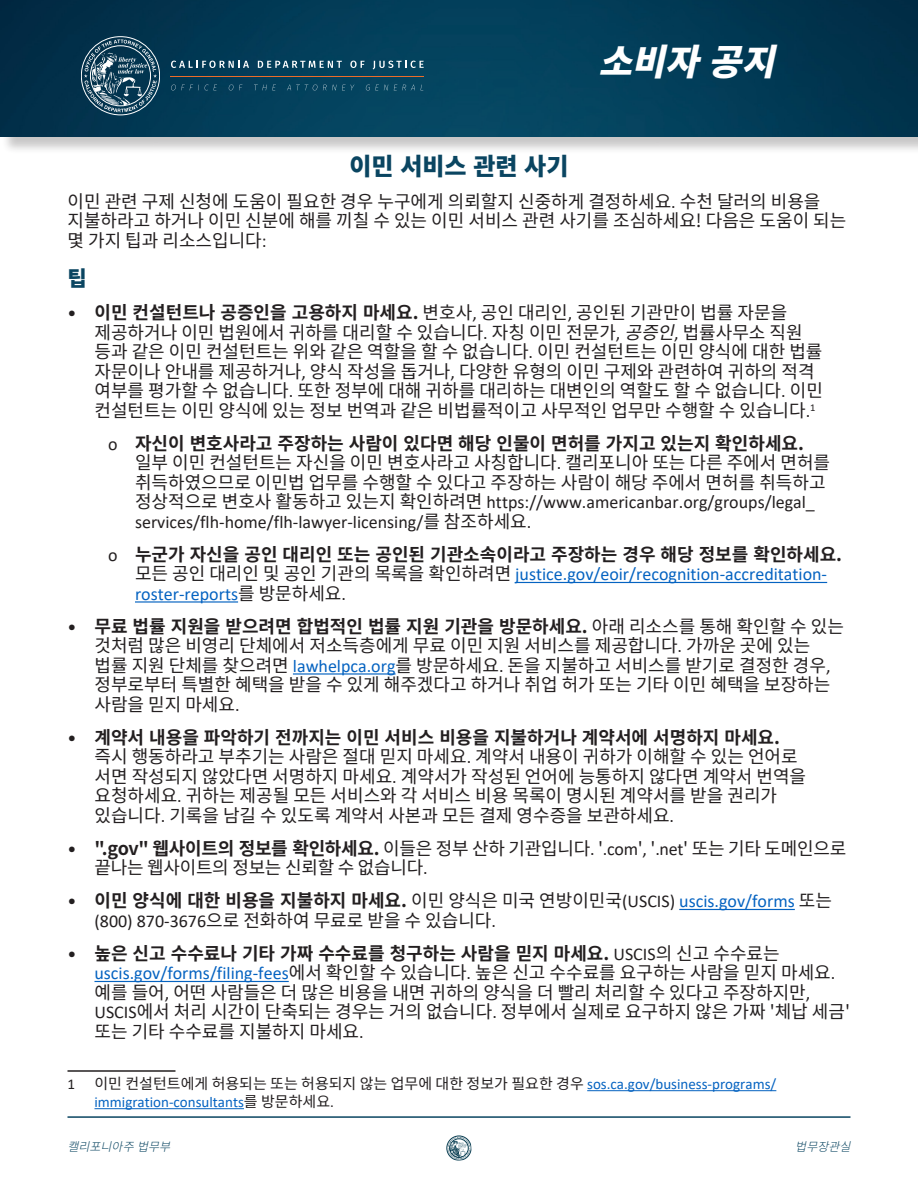
<style>
.page{position:relative;width:918px;height:1188px;background:#fff}
.page>*{position:absolute;margin:0;border:0;box-sizing:border-box;transform-origin:0 0}
.DOJ_Header{font:italic 900 36px "Noto Sans KR";color:#fff}
.DOJ_Header-2{font:900 24px "Noto Sans KR";color:#0a4561}
.DOJ_Subhead_1{font:900 21px "Noto Sans KR";color:#0a4561}
.DOJ_Normal{font:18px/19.5px "Noto Sans KR";color:#231f20}
.t1{font:18px/19.5px "Calibri";color:#0563c1}
.DOJ_Footnote{font:15px/18px "Calibri";color:#0563c1}
.DOJ_Footnote-2{font:15px "Calibri";color:#231f20}
.DOJ_Header-3{font:italic 300 12px "Noto Sans KR";color:#0a4561}
.s1{font-family:"Calibri"}
.s2{font-weight:700}
.s3{font-style:italic}
.s4{color:#231f20}
.s5{font-family:"Noto Sans KR";font-weight:700;color:#231f20}
.s6{font-family:"Noto Sans KR";color:#231f20}
.s7{font-family:"Calibri";color:#0563c1}
</style>
<div class="page">
<hr style="left:68px;top:1116px;width:782px;height:2px;background:#0a4561">
<svg style="left:447px;top:1136px;width:24px;height:24px"></svg>
<div style="left:1px;top:1px;width:917px;height:153px;background:#231f20;opacity:.25"></div>
<img style="left:0;top:0;width:918px;height:136px">
<svg style="left:171px;top:61px;width:78px;height:7px"></svg>
<svg style="left:258px;top:61px;width:84px;height:7px"></svg>
<svg style="left:350px;top:61px;width:15px;height:7px"></svg>
<svg style="left:373px;top:61px;width:51px;height:8px"></svg>
<hr style="left:171px;top:76px;width:253px;height:1px;background:#eb6c29">
<svg style="left:171px;top:85px;width:28px;height:5px"></svg>
<svg style="left:205px;top:85px;width:12px;height:5px"></svg>
<svg style="left:229px;top:85px;width:4px;height:5px"></svg>
<svg style="left:239px;top:85px;width:3px;height:5px"></svg>
<svg style="left:254px;top:85px;width:22px;height:5px"></svg>
<svg style="left:287px;top:85px;width:30px;height:5px"></svg>
<svg style="left:323px;top:85px;width:13px;height:5px"></svg>
<svg style="left:342px;top:85px;width:12px;height:5px"></svg>
<svg style="left:366px;top:85px;width:22px;height:5px"></svg>
<svg style="left:394px;top:85px;width:21px;height:5px"></svg>
<svg style="left:81px;top:36px;width:79px;height:79px;background:#385f73"></svg>
<hr style="left:515px;top:582px;width:312px;height:1px;background:#0563c1">
<hr style="left:135px;top:601px;width:103px;height:2px;background:#0563c1">
<hr style="left:293px;top:673px;width:103px;height:2px;background:#0563c1">
<hr style="left:679px;top:909px;width:116px;height:1px;background:#0563c1">
<hr style="left:94px;top:981px;width:195px;height:1px;background:#0563c1">
<hr style="left:68px;top:1070px;width:108px;height:2px;background:#231f20">
<hr style="left:587px;top:1090px;width:189px;height:1px;background:#0563c1">
<hr style="left:94px;top:1108px;width:150px;height:1px;background:#0563c1">
<p class="DOJ_Header" style="left:599px;top:42px;width:199px">소비자공지</p>
<p class="DOJ_Header-2" style="left:350px;top:152px;width:220px">이민 서비스 관련 사기</p>
<p class="DOJ_Normal" style="left:68px;top:192px;width:780px">이민 관련 구제 신청에 도움이 필요한 경우 누구에게 의뢰할지 신중하게 결정하세요<span class="s1">.</span> 수천 달러의 비용을 지불하라고 하거나 이민 신분에 해를 끼칠 수 있는 이민 서비스 관련 사기를 조심하세요! 다음은 도움이 되는 몇 가지 팁과 리소스입니다<span class="s1">:</span></p>
<p class="DOJ_Subhead_1" style="left:68px;top:267px;width:21px">팁</p>
<p class="DOJ_Normal" style="left:94px;top:303px;width:730px;text-indent:-27px"><span class="s1">•</span> <span class="s2">이민 컨설턴트나 공증인을 고용하지 마세요.</span> 변호사<span class="s1">,</span> 공인 대리인<span class="s1">,</span> 공인된 기관만이 법률 자문을 제공하거나 이민 법원에서 귀하를 대리할 수 있습니다<span class="s1">.</span> 자칭 이민 전문가<span class="s1">,</span> <span class="s3">공증인</span><span class="s1">,</span> 법률사무소 직원 등과 같은 이민 컨설턴트는 위와 같은 역할을 할 수 없습니다<span class="s1">.</span> 이민 컨설턴트는 이민 양식에 대한 법률 자문이나 안내를 제공하거나<span class="s1">,</span> 양식 작성을 돕거나<span class="s1">,</span> 다양한 유형의 이민 구제와 관련하여 귀하의 적격 여부를 평가할 수 없습니다<span class="s1">.</span> 또한 정부에 대해 귀하를 대리하는 대변인의 역할도 할 수 없습니다<span class="s1">.</span> 이민 컨설턴트는 이민 양식에 있는 정보 번역과 같은 비법률적이고 사무적인 업무만 수행할 수 있습니다<span class="s1">.</span><sup>1</sup></p>
<p class="DOJ_Normal" style="left:135px;top:434px;width:697px;text-indent:-27px"><span class="s1">o</span> <span class="s2">자신이 변호사라고 주장하는 사람이 있다면 해당 인물이 면허를 가지고 있는지 확인하세요. </span>일부 이민 컨설턴트는 자신을 이민 변호사라고 사칭합니다<span class="s1">.</span> 캘리포니아 또는 다른 주에서 면허를 취득하였으므로 이민법 업무를 수행할 수 있다고 주장하는 사람이 해당 주에서 면허를 취득하고 정상적으로 변호사 활동하고 있는지 확인하려면 <span class="s1">https://www.americanbar.org/groups/legal_ services/flh-home/flh-lawyer-licensing/</span>를 참조하세요<span class="s1">.</span></p>
<p class="t1" style="left:135px;top:545px;width:709px;text-indent:-27px"><span class="s4">o</span> <span class="s5">누군가 자신을 공인 대리인 또는 공인된 기관소속이라고 주장하는 경우 해당 정보를 확인하세요. </span><span class="s6">모든 공인 대리인 및 공인 기관의 목록을 확인하려면</span> justice.gov/eoir/recognition-accreditation&shy;roster-reports<span class="s6">를 방문하세요</span><span class="s4">.</span></p>
<p class="DOJ_Normal" style="left:94px;top:617px;width:751px;text-indent:-27px"><span class="s1">•</span> <span class="s2">무료 법률 지원을 받으려면 합법적인 법률 지원 기관을 방문하세요.</span> 아래 리소스를 통해 확인할 수 있는 것처럼 많은 비영리 단체에서 저소득층에게 무료 이민 지원 서비스를 제공합니다<span class="s1">.</span> 가까운 곳에 있는 법률 지원 단체를 찾으려면 <span class="s7">lawhelpca.org</span>를 방문하세요<span class="s1">.</span> 돈을 지불하고 서비스를 받기로 결정한 경우<span class="s1">, </span>정부로부터 특별한 혜택을 받을 수 있게 해주겠다고 하거나 취업 허가 또는 기타 이민 혜택을 보장하는 사람을 믿지 마세요<span class="s1">.</span></p>
<p class="DOJ_Normal" style="left:94px;top:728px;width:713px;text-indent:-27px"><span class="s1">•</span> <span class="s2">계약서 내용을 파악하기 전까지는 이민 서비스 비용을 지불하거나 계약서에 서명하지 마세요. </span>즉시 행동하라고 부추기는 사람은 절대 믿지 마세요<span class="s1">.</span> 계약서 내용이 귀하가 이해할 수 있는 언어로 서면 작성되지 않았다면 서명하지 마세요<span class="s1">.</span> 계약서가 작성된 언어에 능통하지 않다면 계약서 번역을 요청하세요<span class="s1">.</span> 귀하는 제공될 모든 서비스와 각 서비스 비용 목록이 명시된 계약서를 받을 권리가 있습니다<span class="s1">.</span> 기록을 남길 수 있도록 계약서 사본과 모든 결제 영수증을 보관하세요<span class="s1">.</span></p>
<p class="DOJ_Normal" style="left:94px;top:839px;width:753px;text-indent:-27px"><span class="s1">•</span> <span class="s2">".gov" 웹사이트의 정보를 확인하세요.</span> 이들은 정부 산하 기관입니다<span class="s1">.</span> '<span class="s1">.com</span>'<span class="s1">,</span> '<span class="s1">.net</span>' 또는 기타 도메인으로 끝나는 웹사이트의 정보는 신뢰할 수 없습니다<span class="s1">.</span></p>
<p class="DOJ_Normal" style="left:94px;top:891px;width:739px;text-indent:-27px"><span class="s1">•</span> <span class="s2">이민 양식에 대한 비용을 지불하지 마세요.</span> 이민 양식은 미국 연방이민국<span class="s1">(USCIS)</span> <span class="s7">uscis.gov/forms</span> 또는 <span class="s1">(800) 870-3676</span>으로 전화하여 무료로 받을 수 있습니다<span class="s1">.</span></p>
<p class="DOJ_Normal" style="left:94px;top:944px;width:757px;text-indent:-27px"><span class="s1">•</span> <span class="s2">높은 신고 수수료나 기타 가짜 수수료를 청구하는 사람을 믿지 마세요.</span> <span class="s1">USCIS</span>의 신고 수수료는 <span class="s7">uscis.gov/forms/filing-fees</span>에서 확인할 수 있습니다<span class="s1">.</span> 높은 신고 수수료를 요구하는 사람을 믿지 마세요<span class="s1">. </span>예를 들어<span class="s1">,</span> 어떤 사람들은 더 많은 비용을 내면 귀하의 양식을 더 빨리 처리할 수 있다고 주장하지만<span class="s1">, USCIS</span>에서 처리 시간이 단축되는 경우는 거의 없습니다<span class="s1">.</span> 정부에서 실제로 요구하지 않은 가짜 '체납 세금' 또는 기타 수수료를 지불하지 마세요<span class="s1">.</span></p>
<p class="DOJ_Footnote-2" style="left:68px;top:1074px;width:9px">1</p>
<p class="DOJ_Footnote" style="left:94px;top:1075px;width:683px"><span class="s6">이민 컨설턴트에게 허용되는 또는 허용되지 않는 업무에 대한 정보가 필요한 경우</span> sos.ca.gov/business-programs/ immigration-consultants<span class="s6">를 방문하세요</span><span class="s4">.</span></p>
<p class="DOJ_Header-3" style="left:68px;top:1140px;width:112px">캘리포니아주법무부</p>
<p class="DOJ_Header-3" style="left:795px;top:1140px;width:64px">법무장관실</p>
</div>
